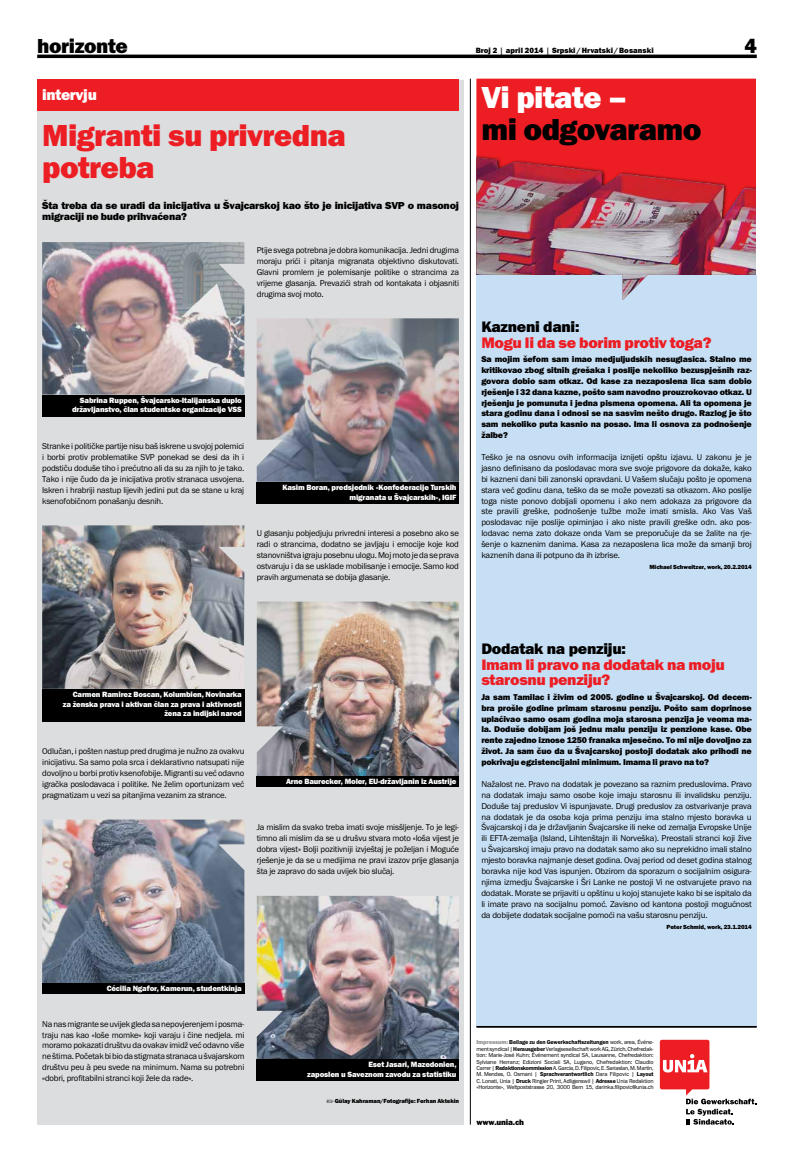
<style>
.page{position:relative;width:794px;height:1166px;background:#fff}
.page>*{position:absolute;margin:0;border:0;box-sizing:border-box;transform-origin:0 0}
.t1{font:31.5px/31.5px "Franklin Got URWTCE Hea";letter-spacing:-.02em;color:#ed1d24}
.t2{font:31.5px "Franklin Got URWTCE Hea";letter-spacing:-.02em;color:#000}
.t3{font:31.5px "Franklin Got URWTCE Hea";letter-spacing:-.02em;color:#fff}
.t4{font:21px "Franklin Got URWT Hea";letter-spacing:-.02em;color:#000}
.t5{font:15.75px/15.8px "Franklin Got URWTCE Hea";letter-spacing:-.02em;color:#ed1d24}
.t6{font:15.75px "Franklin Got URWTCE Hea";letter-spacing:-.02em;color:#000}
.t7{font:15.75px "Franklin Got URWTCE Hea";letter-spacing:-.02em;color:#fff}
.t8{font:10.5px/10.9px "Franklin Got URWTCE Hea";letter-spacing:-.02em;color:#000}
.t9{font:8.75px/10.8px "Franklin Got URWTCE Boo";letter-spacing:-.02em;color:#000;text-align:justify}
.t10{font:8.75px/10.8px "Franklin Got URWTCE Hea";letter-spacing:-.02em;color:#000;text-align:justify}
.t11{font:8.31px "Franklin Got URWT Hea";letter-spacing:-.02em;color:#000}
.t12{font:7.88px/9.6px "Franklin Got URWTCE Hea";letter-spacing:-.02em;color:#fff;text-align:right}
.t13{font:7.88px "Franklin Got URWT Hea";letter-spacing:.005em;color:#000}
.t14{font:6.12px "Franklin Got URWTCE Hea";letter-spacing:-.02em;color:#000}
.t15{font:5.95px/6.4px "Franklin Got URWT Boo";letter-spacing:-.02em;color:#000;text-align:justify}
.t16{font:5.95px "Franklin Got URWT Dem";letter-spacing:-.02em;color:#000}
.t17{font:5.95px "Franklin Got URWTCE Boo";letter-spacing:-.03em;color:#000}
.s1{font-family:"Franklin Got URWT Boo";font-size:9.62px}
.s2{font-family:"Franklin Got URWT Hea";color:#939598}
.s3{font-family:"Franklin Got URWT Boo"}
.s4{font-family:"Franklin Got URWT Dem"}
.s5{font-family:"Franklin Got URWTCE Boo"}
.s6{font-family:"Franklin Got URWTCE Dem"}
.s7{font-family:"Franklin Got URWTCE Boo";font-size:6.04px}
</style>
<div class="page">
<div style="left:476px;top:231px;width:280px;height:795px;background:#c7dff4"></div>
<img style="left:476px;top:79px;width:280px;height:221px">
<hr style="left:37px;top:55px;width:719px;height:3px;background:#000">
<hr style="left:470px;top:79px;width:1px;height:1045px;background:#000">
<hr style="left:476px;top:1026px;width:280px;height:2px;background:#000">
<svg style="left:660px;top:1040px;width:96px;height:84px"></svg>
<div style="left:37px;top:80px;width:427px;height:1044px;background:#dcddde"></div>
<div style="left:37px;top:80px;width:422px;height:31px;background:#ed1d24"></div>
<div style="left:42px;top:689px;width:202px;height:32px;background:#000"></div>
<div style="left:42px;top:983px;width:202px;height:11px;background:#000"></div>
<div style="left:257px;top:776px;width:202px;height:11px;background:#000"></div>
<div style="left:257px;top:1059px;width:202px;height:22px;background:#000"></div>
<div style="left:42px;top:395px;width:202px;height:21px;background:#000"></div>
<img style="left:42px;top:242px;width:202px;height:153px">
<div style="left:257px;top:482px;width:202px;height:21px;background:#000"></div>
<img style="left:257px;top:318px;width:202px;height:164px">
<img style="left:42px;top:525px;width:202px;height:164px">
<img style="left:42px;top:819px;width:202px;height:164px">
<img style="left:257px;top:602px;width:202px;height:174px">
<img style="left:257px;top:896px;width:202px;height:163px">
<h2 class="t4" style="left:37px;top:34px;width:92px">horizonte</h2>
<p class="t13" style="left:476px;top:46px;width:179px">Broj 2 <span class="s1">|</span> april 2014 <span class="s1">|</span> Srpski /Hrvatski /Bosanski</p>
<h2 class="t4" style="left:744px;top:34px;width:14px">4</h2>
<h3 class="t7" style="left:42px;top:86px;width:56px">intervju</h3>
<h1 class="t1" style="left:42px;top:120px;width:305px">Migranti su privredna potreba</h1>
<p class="t8" style="left:42px;top:200px;width:418px">Šta treba da se uradi da inicijativa u Švajcarskoj kao što je inicijativa SVP o masonoj migraciji ne bude prihvaćena?</p>
<p class="t9" style="left:257px;top:245px;width:204px">Ptije svega potrebna je dobra komunikacija. Jedni drugima moraju prići i pitanja migranata objektivno diskutovati.<br>Glavni promlem je polemisanje politike o strancima za vrijeme glasanja. Prevazići strah od kontakata i objasniti drugima svoj moto.</p>
<p class="t12" style="left:72px;top:395px;width:171px">Sabrina Ruppen, Švajcarsko-Italijanska duplo državljanstvo, član studentske organizacije VSS</p>
<p class="t9" style="left:42px;top:441px;width:204px">Stranke i političke partije nisu baš iskrene u svojoj polemici i borbi protiv problematike SVP ponekad se desi da ih i podstiču doduše tiho i prećutno ali da su za njih to je tako.<br>Tako i nije čudo da je inicijativa protiv stranaca usvojena.<br>Iskren i hrabriji nastup lijevih jedini put da se stane u kraj ksenofobičnom ponašanju desnih.</p>
<p class="t12" style="left:282px;top:482px;width:175px">Kasim Boran, predsjednik «Konfederacije Turskih migranata u Švajcarskih», IGIF</p>
<p class="t9" style="left:257px;top:528px;width:204px">U glasanju pobjedjuju privredni interesi a posebno ako se radi o strancima, dodatno se javljaju i emocije koje kod stanovništva igraju posebnu ulogu. Moj moto je da se prava ostvaruju i da se usklade mobilisanje i emocije. Samo kod pravih argumenata se dobija glasanje.</p>
<h1 class="t3" style="left:481px;top:79px;width:147px">Vi pitate –</h1>
<h1 class="t2" style="left:481px;top:111px;width:222px">mi odgovaramo</h1>
<h3 class="t6" style="left:481px;top:318px;width:100px">Kazneni dani:</h3>
<h3 class="t5" style="left:481px;top:335px;width:232px">Mogu li da se borim protiv toga?</h3>
<p class="t10" style="left:481px;top:354px;width:272px">Sa mojim šefom sam imao medjuljudskih nesuglasica. Stalno me kritikovao zbog sitnih grešaka i poslije nekoliko bezuspješnih raz&shy;govora dobio sam otkaz. Od kase za nezaposlena lica sam dobio rješenje i 32 dana kazne, pošto sam navodno prouzrokovao otkaz. U rješenju je pomunuta i jedna pismena opomena. Ali ta opomena je stara godinu dana i odnosi se na sasvim nešto drugo. Razlog je što sam nekoliko puta kasnio na posao. Ima li osnova za podnošenje žalbe?</p>
<p class="t9" style="left:481px;top:452px;width:272px">Teško je na osnovu ovih informacija iznijeti opštu izjavu. U zakonu je je jasno definisano da poslodavac mora sve svoje prigovore da dokaže, kako bi kazneni dani bili zanonski opravdani. U Vašem slučaju pošto je opomena stara već godinu dana, teško da se može povezati sa otkazom. Ako poslije toga niste ponovo dobijali opomenu i ako nem adokaza za prigovore da ste pravili greške, podnošenje tužbe može imati smisla. Ako Vas Vaš poslodavac nije poslije opiminjao i ako niste pravili greške odn. ako pos&shy;lodavac nema zato dokaze onda Vam se preporučuje da se žalite na rje&shy;šenje o kaznenim danima. Kasa za nezaposlena lica može da smanji broj kaznenih dana ili potpuno da ih izbrise.</p>
<p class="t14" style="left:649px;top:563px;width:104px">Michael Schweitzer, work, 20.2.2014</p>
<p class="t12" style="left:63px;top:689px;width:180px">Carmen Ramirez Boscan, Kolumbien, Novinarka za ženska prava i aktivan član za prava i aktivnosti žena za indijski narod</p>
<p class="t9" style="left:42px;top:746px;width:204px">Odlučan, i pošten nastup pred drugima je nužno za ovakvu inicijativu. Sa samo pola srca i deklarativno natsupati nije dovoljno u borbi protiv ksenofobije. Migranti su već odavno igračka poslodavaca i politike. Ne želim oportunizam već pragmatizam u vezi sa pitanjima vezanim za strance.</p>
<p class="t12" style="left:286px;top:777px;width:172px">Arne Baurecker, Moler, EU-državljanin iz Austrije</p>
<p class="t9" style="left:257px;top:822px;width:204px">Ja mislim da svako treba imati svoje misšljenje. To je legi&shy;timno ali mislim da se u drušvu stvara moto «loša vijest je dobra vijest» Bolji pozitivniji izvještaj je poželjan i Moguće rješenje je da se u medijima ne pravi izazov prije glasanja šta je zapravo do sada uvijek bio slučaj.</p>
<h3 class="t6" style="left:481px;top:639px;width:146px">Dodatak na penziju:</h3>
<h3 class="t5" style="left:481px;top:656px;width:245px">Imam li pravo na dodatak na moju starosnu penziju?</h3>
<p class="t10" style="left:481px;top:691px;width:272px">Ja sam Tamilac i živim od 2005. godine u Švajcarskoj. Od decem&shy;bra prošle godine primam starosnu penziju. Pošto sam doprinose uplaćivao samo osam godina moja starosna penzija je veoma ma&shy;la. Doduše dobijam još jednu malu penziju iz penzione kase. Obe rente zajedno iznose 1250 franaka mjesečno. To mi nije dovoljno za život. Ja sam čuo da u Švajcarskoj postoji dodatak ako prihodi ne pokrivaju egzistencijalni minimum. Imama li pravo na to?</p>
<p class="t9" style="left:481px;top:779px;width:272px">Nažalost ne. Pravo na dodatak je povezano sa raznim preduslovima. Pravo na dodatak imaju samo osobe koje imaju starosnu ili invalidsku penziju.<br>Doduše taj preduslov Vi ispunjavate. Drugi preduslov za ostvarivanje prava na dodatak je da osoba koja prima penziju ima stalno mjesto boravka u Švajcarskoj i da je državljanin Švajcarske ili neke od zemalja Evropske Unije ili EFTA-zemalja (Island, Lihtenštajn ili Norveška). Preostali stranci koji žive u Švajcarskoj imaju pravo na dodatak samo ako su neprekidno imali stalno mjesto boravka najmanje deset godina. Ovaj period od deset godina stalnog boravka nije kod Vas ispunjen. Obzirom da sporazum o socijalnim osigura&shy;njima izmedju Švajcarske i Šri Lanke ne postoji Vi ne ostvarujete pravo na dodatak. Morate se prijaviti u opštinu u kojoj stanujete kako bi se ispitalo da li imate pravo na socijalnu pomoć. Zavisno od kantona postoji mogućnost da dobijete dodatak socijalne pomoći na vašu starosnu penziju.</p>
<p class="t14" style="left:666px;top:923px;width:87px">Peter Schmid, work, 23.1.2014</p>
<p class="t12" style="left:107px;top:983px;width:137px">Cécilia Ngafor, Kamerun, studentkinja</p>
<p class="t9" style="left:42px;top:1018px;width:204px">Na nas migrante se uvijek gleda sa nepovjerenjem i posma&shy;traju nas kao «loše momke» koji varaju i čine nedjela. mi moramo pokazati društvu da ovakav imidž već odavno više ne štima. Početak bi bio da stigmata stranaca u švajarskom društvu peu à peu svede na minimum. Nama su potrebni «dobri, profitabilni stranci koji žele da rade».</p>
<p class="t12" style="left:307px;top:1059px;width:151px">Eset Jasari, Mazedonien,<br>zaposlen u Saveznom zavodu za statistiku</p>
<p class="t14" style="left:335px;top:1097px;width:126px">Gülay Kahraman/Fotografije: Ferhan Aktekin</p>
<p class="t16" style="left:476px;top:1039px;width:179px"><span class="s2">Impressum:</span> Beilage zu den Gewerkschaftszeitungen <span class="s3">work, area, Événe-</span></p>
<p class="t15" style="left:476px;top:1046px;width:179px">ment syndical| <span class="s4">Herausgeber</span> Verlagsesellschaft work AG, Zürich, Chefredak&shy;tion: Marie-José Kuhn; Événement syndical SA, Lausanne, Chefredaktion:<br>Sylviane Herranz; Edizioni Sociali SA, Lugano, Chefredaktion: <span class="s5">Claudio</span></p>
<p class="t17" style="left:476px;top:1064px;width:179px">Carrer|<span class="s6">Redaktionskommission</span>A. García, D. Filipovic, E. Sariaslan, M. Martín,</p>
<p class="t16" style="left:476px;top:1071px;width:179px"><span class="s5">M. Mendes,</span> <span class="s7">O. Osmani</span> <span class="s3">|</span> Sprachverantwortlich <span class="s5">Dara Filipovic</span> <span class="s3">|</span> Layout</p>
<p class="t15" style="left:476px;top:1077px;width:179px">C. Lonati, Unia | <span class="s4">Druck</span> Ringier Print, Adligenswil | <span class="s4">Adresse</span> Unia Redaktion «Horizonte», Weltpoststrasse 20, 3000 Bern 15, darinka.filipovic@unia.ch</p>
<p class="t11" style="left:476px;top:1117px;width:49px">www.unia.ch</p>
</div>
